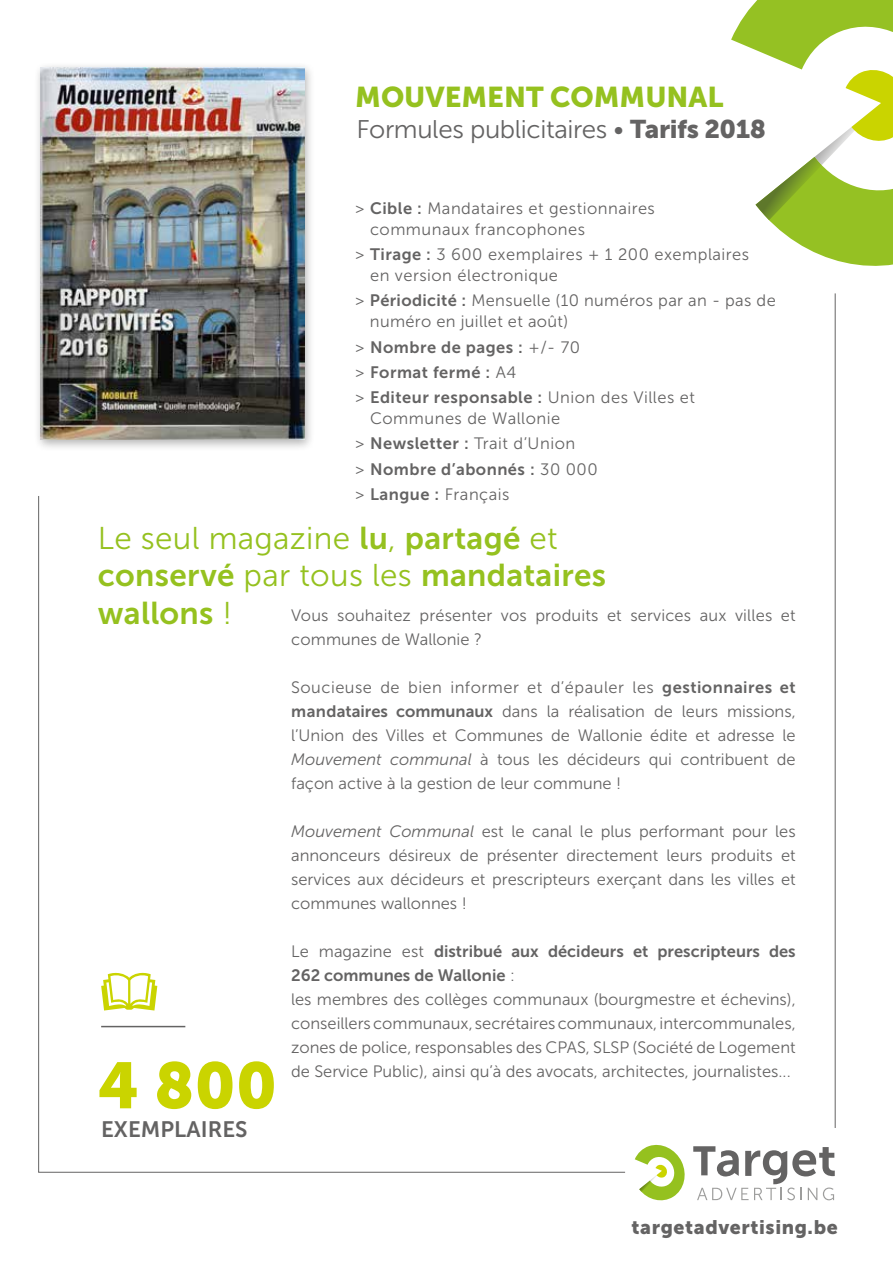
<style>
.page{position:relative;width:893px;height:1263px;background:#fff}
.page>*{position:absolute;margin:0;border:0;box-sizing:border-box;transform-origin:0 0}
.t1{font:64.65px "Museo Sans 900";color:#cad400}
.t2{font:31.5px/37.5px "Museo Sans 700";letter-spacing:.01em;color:#95c11f}
.t3{font:31.5px "Museo Sans 300";letter-spacing:.01em;color:#95c11f}
.t4{font:28.5px "Museo Sans 900";color:#95c11f}
.t5{font:25.5px "Museo Sans 300";letter-spacing:-.015em;color:#646363}
.t6{font:22.35px "Museo Sans 700";color:#646363}
.t7{font:19.5px "Museo Sans 900";letter-spacing:.03em;color:#646363}
.t8{font:16.5px/24px "Museo Sans 300";letter-spacing:.01em;color:#646363;text-align:justify}
.t9{font:16.5px/21px "Museo Sans 300";letter-spacing:.03em;color:#646363}
.t10{font:16.5px/25.2px "Museo Sans 700";letter-spacing:.03em;color:#646363}
.t11{font:16.5px/24px "Museo Sans 700";color:#646363}
.s1{font-family:"Museo Sans 900"}
.s2{font-family:"Museo Sans 700"}
.s3{font-family:"Museo Sans 300"}
.s4{font-style:italic}
</style>
<div class="page">
<hr style="left:835px;top:293px;width:1px;height:835px;background:#646363">
<svg style="left:731px;top:0;width:162px;height:266px"></svg>
<svg style="left:755px;top:65px;width:138px;height:155px"></svg>
<svg style="left:38px;top:496px;width:588px;height:677px"></svg>
<svg style="left:635px;top:1144px;width:200px;height:57px"></svg>
<div style="left:34px;top:62px;width:282px;height:390px;background:#000;opacity:.3"></div>
<img style="left:41px;top:67px;width:263px;height:372px">
<hr style="left:101px;top:1026px;width:84px;height:1px;background:#646363">
<svg style="left:101px;top:971px;width:56px;height:39px"></svg>
<h3 class="t4" style="left:355px;top:80px;width:370px">MOUVEMENT COMMUNAL</h3>
<h3 class="t5" style="left:356px;top:116px;width:411px">Formules publicitaires • <span class="s1">Tarifs 2018</span></h3>
<p class="t9" style="left:370px;top:198px;width:286px;text-indent:-15px">&gt; <span class="s2">Cible :</span> Mandataires et gestionnaires communaux francophones</p>
<p class="t9" style="left:370px;top:244px;width:381px;text-indent:-15px">&gt; <span class="s2">Tirage :</span> 3 600 exemplaires + 1 200 exemplaires en version électronique</p>
<p class="t8" style="left:370px;top:290px;width:407px;line-height:21px;text-indent:-15px">&gt; <span class="s2">Périodicité :</span> Mensuelle (10 numéros par an - pas de numéro en juillet et août)</p>
<p class="t10" style="left:355px;top:334px;width:341px"><span class="s3">&gt;</span> Nombre de pages : <span class="s3">+/- 70<br>&gt;</span> Format fermé : <span class="s3">A4<br>&gt;</span> Editeur responsable : <span class="s3">Union des Villes et</span></p>
<p class="t9" style="left:355px;top:406px;width:221px;line-height:25.2px;text-align:center">Communes de Wallonie<br>&gt; <span class="s2">Newsletter :</span> Trait d’Union</p>
<p class="t10" style="left:355px;top:456px;width:244px"><span class="s3">&gt;</span> Nombre d’abonnés : <span class="s3">30 000</span></p>
<p class="t9" style="left:355px;top:484px;width:156px">&gt; <span class="s2">Langue :</span> Français</p>
<h2 class="t3" style="left:98px;top:521px;width:462px">Le seul magazine <span class="s2">lu</span>, <span class="s2">partagé</span> et</h2>
<h2 class="t2" style="left:98px;top:556px;width:510px">conservé <span class="s3">par tous les</span> mandataires wallons <span class="s3">!</span></h2>
<p class="t8" style="left:291px;top:603px;width:506px">Vous souhaitez présenter vos produits et services aux villes et communes de Wallonie ?</p>
<p class="t8" style="left:291px;top:675px;width:506px">Soucieuse de bien informer et d’épauler les <span class="s2">gestionnaires et mandataires communaux</span> dans la réalisation de leurs missions, l’Union des Villes et Communes de Wallonie édite et adresse le <span class="s4">Mouvement communal</span> à tous les décideurs qui contribuent de façon active à la gestion de leur commune !</p>
<p class="t8" style="left:291px;top:819px;width:506px"><span class="s4">Mouvement Communal</span> est le canal le plus performant pour les annonceurs désireux de présenter directement leurs produits et services aux décideurs et prescripteurs exerçant dans les villes et communes wallonnes !</p>
<p class="t11" style="left:291px;top:939px;width:506px"><span class="s3">Le magazine est</span> distribué aux décideurs et prescripteurs des<br>262 communes de Wallonie <span class="s3">:</span></p>
<p class="t8" style="left:291px;top:987px;width:506px">les membres des collèges communaux (bourgmestre et échevins), conseillers communaux, secrétaires communaux, intercommunales, zones de police, responsables des CPAS, SLSP (Société de Logement de Service Public), ainsi qu’à des avocats, architectes, journalistes...</p>
<h1 class="t1" style="left:98px;top:1049px;width:181px">4 800</h1>
<h3 class="t6" style="left:101px;top:1117px;width:148px">EXEMPLAIRES</h3>
<p class="t7" style="left:632px;top:1216px;width:208px">targetadvertising.be</p>
</div>
